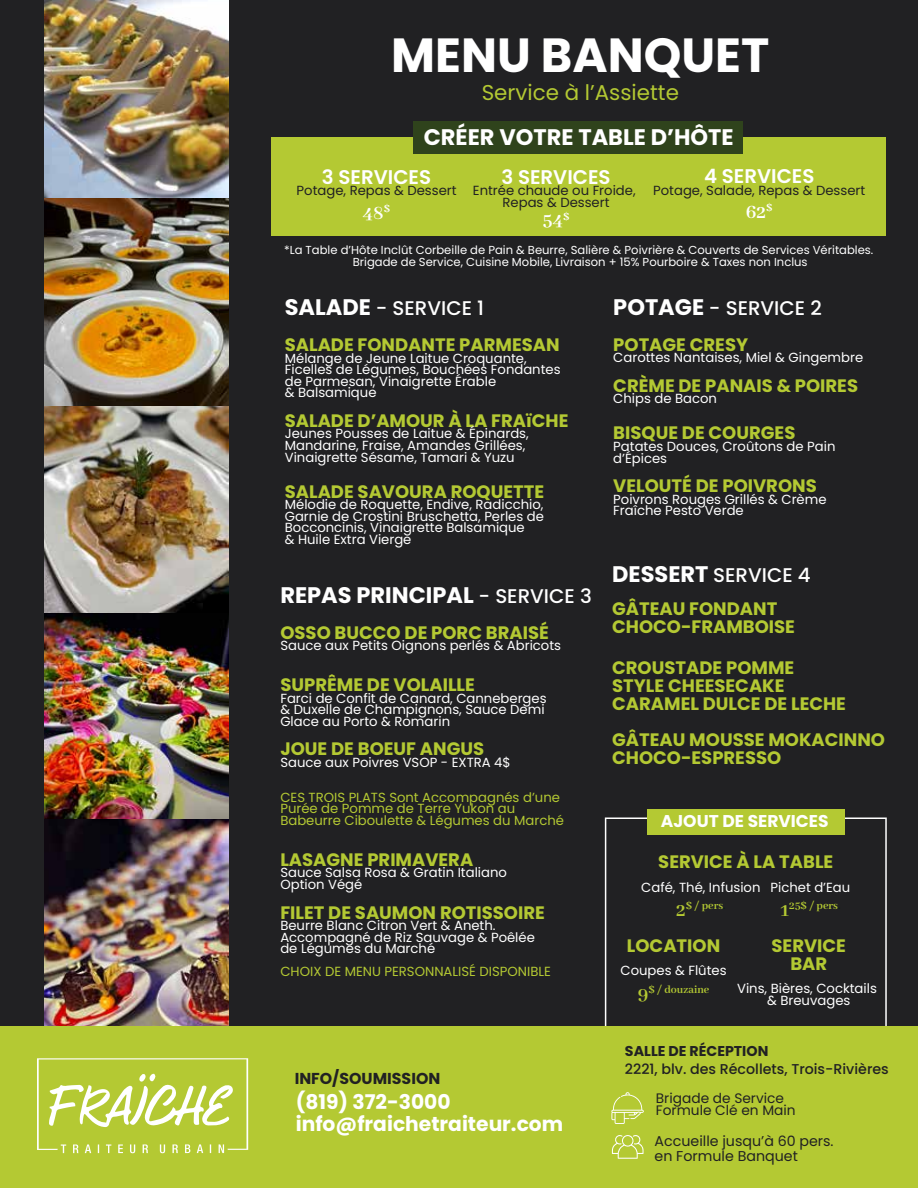
<style>
.page{position:relative;width:918px;height:1188px;background:#fff}
.page>*{position:absolute;margin:0;border:0;box-sizing:border-box;transform-origin:0 0}
.t1{font:700 47.85px "Poppins";color:#fff}
.t2{font:700 22.5px "Poppins";color:#fff}
.t3{font:21.45px "Poppins";color:#b4c933}
.t4{font:700 20.4px "Abhaya Libre";color:#fff}
.t5{font:700 20.25px/21.8px "Poppins";color:#fff}
.t6{font:500 19.8px "Poppins";color:#fff}
.t7{font:600 19.8px "Poppins";color:#fff}
.t8{font:700 18px/18px "Poppins";color:#b4c933}
.t9{font:700 17.1px "Poppins";color:#fff}
.t10{font:700 15.75px "Poppins";color:#212123}
.t11{font:14.25px/15px "Poppins";color:#212123}
.t12{font:500 14.25px "Poppins";color:#212123}
.t13{font:700 14.25px "Poppins";color:#212123}
.t14{font:13.8px/12px "Poppins";color:#212123}
.t15{font:13.2px/11.6px "Poppins";color:#fff}
.t16{font:13.2px/11.6px "Poppins";color:#b4c933}
.t17{font:13.2px/11.6px "Poppins";color:#212123;text-align:center}
.t18{font:700 11.85px "Abhaya Libre";color:#b4c933}
.t19{font:11.55px/12.8px "Poppins";color:#fff;text-align:center}
.s1{font-weight:700;font-size:22.5px}
.s2{font-weight:500;font-size:19.8px}
.s3{font-size:20.4px}
.s4{color:#082318}
</style>
<div class="page">
<img style="left:43px;top:0;width:186px;height:195px">
<img style="left:43px;top:616px;width:186px;height:201px">
<img style="left:43px;top:817px;width:186px;height:210px">
<img style="left:43px;top:406px;width:186px;height:210px">
<img style="left:43px;top:195px;width:186px;height:211px">
<div style="left:229px;top:0;width:689px;height:1058px;background:#212123"></div>
<div style="left:0;top:0;width:43px;height:1058px;background:#212123"></div>
<div style="left:271px;top:137px;width:615px;height:99px;background:#b4c933"></div>
<div style="left:413px;top:121px;width:330px;height:33px;background:#2f431c"></div>
<div style="left:605px;top:818px;width:282px;height:231px;border:2px solid #fff"></div>
<div style="left:647px;top:809px;width:198px;height:25px;background:#b4c933"></div>
<div style="left:0;top:1027px;width:918px;height:161px;background:#b4c933"></div>
<svg style="left:37px;top:1058px;width:211px;height:95px"></svg>
<svg style="left:611px;top:1092px;width:33px;height:32px"></svg>
<svg style="left:612px;top:1135px;width:32px;height:24px"></svg>
<h1 class="t1" style="left:391px;top:28px;width:380px">MENU BANQUET</h1>
<h3 class="t3" style="left:482px;top:80px;width:199px">Service à l’Assiette</h3>
<h2 class="t2" style="left:424px;top:124px;width:312px">CRÉER VOTRE TABLE D’HÔTE</h2>
<h3 class="t7" style="left:704px;top:165px;width:112px">4 SERVICES</h3>
<p class="t17" style="left:653px;top:184px;width:214px">Potage, Salade, Repas &amp; Dessert</p>
<h3 class="t4" style="left:746px;top:201px;width:28px">62<sup>$</sup></h3>
<p class="t19" style="left:284px;top:243px;width:591px">*La Table d’Hôte Inclût Corbeille de Pain &amp; Beurre, Salière &amp; Poivrière &amp; Couverts de Services Véritables.<br>Brigade de Service, Cuisine Mobile, Livraison + 15% Pourboire &amp; Taxes non Inclus</p>
<h3 class="t6" style="left:285px;top:297px;width:201px"><span class="s1">SALADE</span> - SERVICE 1</h3>
<h3 class="t8" style="left:285px;top:336px;width:276px">SALADE FONDANTE PARMESAN</h3>
<p class="t15" style="left:285px;top:352px;width:277px">Mélange de Jeune Laitue Croquante,<br>Ficelles de Légumes, Bouchées Fondantes de Parmesan, Vinaigrette Érable<br>&amp; Balsamique</p>
<h3 class="t8" style="left:285px;top:412px;width:285px">SALADE D’AMOUR À LA FRAïCHE</h3>
<p class="t15" style="left:285px;top:428px;width:245px">Jeunes Pousses de Laitue &amp; Épinards,<br>Mandarine, Fraise, Amandes Grillées,<br>Vinaigrette Sésame, Tamari &amp; Yuzu</p>
<h3 class="t8" style="left:285px;top:482px;width:261px">SALADE SAVOURA ROQUETTE</h3>
<p class="t15" style="left:285px;top:499px;width:261px">Mélodie de Roquette, Endive, Radicchio, Garnie de Crostini Bruschetta, Perles de Bocconcinis, Vinaigrette Balsamique<br>&amp; Huile Extra Vierge</p>
<h3 class="t7" style="left:322px;top:165px;width:111px">3 SERVICES</h3>
<p class="t17" style="left:297px;top:185px;width:162px">Potage, Repas &amp; Dessert</p>
<h3 class="t7" style="left:501px;top:165px;width:111px">3 SERVICES</h3>
<p class="t17" style="left:473px;top:185px;width:164px">Entrée chaude ou Froide,<br>Repas &amp; Dessert</p>
<h3 class="t4" style="left:543px;top:209px;width:28px">54<sup>$</sup></h3>
<h3 class="t4" style="left:363px;top:202px;width:29px">48<sup>$</sup></h3>
<h3 class="t6" style="left:613px;top:296px;width:210px"><span class="s1">POTAGE</span> - SERVICE 2</h3>
<h3 class="t8" style="left:613px;top:336px;width:136px">POTAGE CRESY</h3>
<p class="t15" style="left:613px;top:352px;width:251px">Carottes Nantaises, Miel &amp; Gingembre</p>
<h3 class="t8" style="left:613px;top:377px;width:246px">CRÈME DE PANAIS &amp; POIRES</h3>
<p class="t15" style="left:613px;top:393px;width:105px">Chips de Bacon</p>
<h3 class="t8" style="left:613px;top:424px;width:184px">BISQUE DE COURGES</h3>
<p class="t15" style="left:613px;top:441px;width:224px">Patates Douces, Croûtons de Pain d’Épices</p>
<h3 class="t8" style="left:613px;top:477px;width:205px">VELOUTÉ DE POIVRONS</h3>
<p class="t15" style="left:613px;top:493px;width:215px">Poivrons Rouges Grillés &amp; Crème<br>Fraîche Pesto Verde</p>
<h2 class="t2" style="left:280px;top:582px;width:313px">REPAS PRINCIPAL <span class="s2">- SERVICE 3</span></h2>
<h3 class="t8" style="left:280px;top:623px;width:270px">OSSO BUCCO DE PORC BRAISÉ</h3>
<p class="t15" style="left:280px;top:640px;width:282px">Sauce aux Petits Oignons perlés &amp; Abricots</p>
<h3 class="t8" style="left:280px;top:676px;width:196px">SUPRÊME DE VOLAILLE</h3>
<p class="t15" style="left:280px;top:693px;width:268px">Farci de Confit de Canard, Canneberges &amp; Duxelle de Champignons, Sauce Demi<br>Glace au Porto &amp; Romarin</p>
<h3 class="t8" style="left:280px;top:740px;width:205px">JOUE DE BOEUF ANGUS</h3>
<p class="t15" style="left:280px;top:757px;width:232px">Sauce aux Poivres VSOP - EXTRA 4$</p>
<p class="t16" style="left:280px;top:791px;width:285px">CES TROIS PLATS Sont Accompagnés d’une<br>Purée de Pomme de Terre Yukon au<br>Babeurre Ciboulette &amp; Légumes du Marché</p>
<h3 class="t8" style="left:280px;top:851px;width:194px">LASAGNE PRIMAVERA</h3>
<p class="t15" style="left:280px;top:867px;width:228px">Sauce Salsa Rosa &amp; Gratin Italiano<br>Option Végé</p>
<h3 class="t8" style="left:280px;top:903px;width:266px">FILET DE SAUMON ROTISSOIRE</h3>
<p class="t15" style="left:280px;top:920px;width:256px">Beurre Blanc Citron Vert &amp; Aneth.<br>Accompagné de Riz Sauvage &amp; Poêlée de Légumes du Marché</p>
<p class="t16" style="left:280px;top:966px;width:272px">CHOIX DE MENU PERSONNALISÉ DISPONIBLE</p>
<p class="t10" style="left:295px;top:1069px;width:147px">INFO/SOUMISSION</p>
<h3 class="t5" style="left:296px;top:1091px;width:269px">(819) 372-3000 info@fraichetraiteur.com</h3>
<h3 class="t6" style="left:612px;top:563px;width:200px"><span class="s1">DESSERT</span> SERVICE 4</h3>
<h3 class="t8" style="left:612px;top:600px;width:184px">GÂTEAU FONDANT<br>CHOCO-FRAMBOISE</h3>
<h3 class="t8" style="left:612px;top:659px;width:235px">CROUSTADE POMME<br>STYLE CHEESECAKE<br>CARAMEL DULCE DE LECHE</h3>
<h3 class="t8" style="left:612px;top:731px;width:274px">GÂTEAU MOUSSE MOKACINNO<br>CHOCO-ESPRESSO</h3>
<p class="t9" style="left:661px;top:811px;width:169px">AJOUT DE SERVICES</p>
<h3 class="t8" style="left:658px;top:853px;width:177px">SERVICE À LA TABLE</h3>
<p class="t15" style="left:641px;top:881px;width:121px">Café, Thé, Infusion</p>
<p class="t18" style="left:676px;top:899px;width:51px"><span class="s3">2</span>$ / pers<span class="s4">.</span></p>
<p class="t15" style="left:771px;top:881px;width:81px">Pichet d’Eau</p>
<p class="t18" style="left:780px;top:899px;width:61px"><span class="s3">1</span>25$ / pers<span class="s4">.</span></p>
<h3 class="t8" style="left:627px;top:937px;width:95px">LOCATION</h3>
<p class="t15" style="left:621px;top:965px;width:108px">Coupes &amp; Flûtes</p>
<p class="t18" style="left:638px;top:983px;width:73px"><span class="s3">9</span>$ / douzaine</p>
<h3 class="t8" style="left:772px;top:937px;width:76px;text-align:center">SERVICE<br>BAR</h3>
<p class="t15" style="left:737px;top:983px;width:141px;text-align:center">Vins, Bières, Cocktails &amp; Breuvages</p>
<p class="t13" style="left:625px;top:1043px;width:145px">SALLE DE RÉCEPTION</p>
<p class="t12" style="left:625px;top:1061px;width:265px">2221, blv. des Récollets, Trois-Rivières</p>
<p class="t14" style="left:656px;top:1093px;width:141px">Brigade de Service<br>Formule Clé en Main</p>
<p class="t11" style="left:655px;top:1133px;width:181px">Accueille jusqu’à 60 pers. en Formule Banquet</p>
</div>
